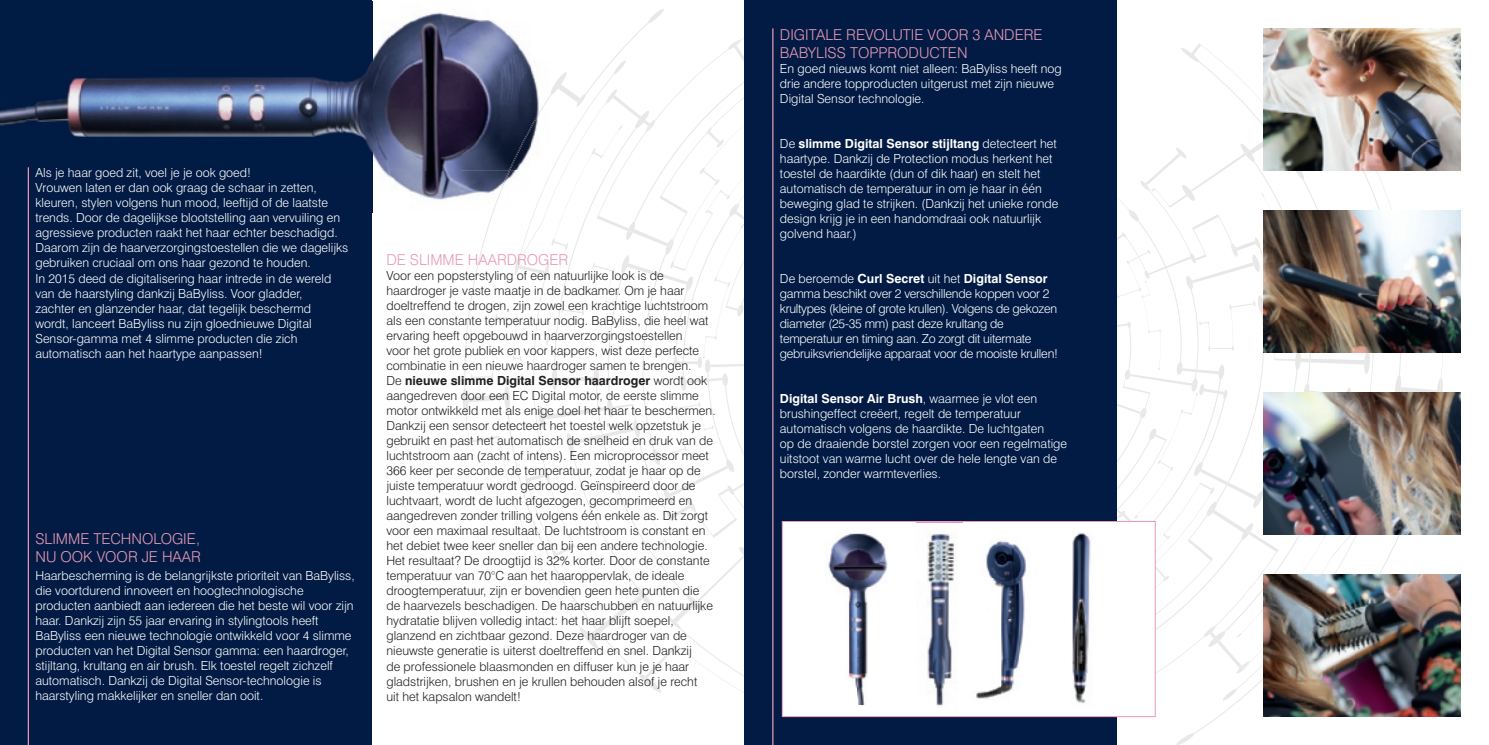
<style>
.page{position:relative;width:1489px;height:745px;background:#fff}
.page>*{position:absolute;margin:0;border:0;box-sizing:border-box;transform-origin:0 0}
.t1{font:300 15px/17.5px "Swiss 721 BT";color:#e999b2}
.t2{font:300 12.5px/15px "Swiss 721 BT";color:#fff}
.t3{font:300 12.5px/15px "Swiss 721 BT";color:#231f20}
.t4{font:300 12.5px/15px "Swiss 721 BT";letter-spacing:-.02em;color:#fff}
.s1{font-weight:700}
</style>
<div class="page">
<svg style="left:1177px;top:733px;width:17px;height:11px"></svg>
<svg style="left:1181px;top:43px;width:82px;height:73px"></svg>
<svg style="left:1116px;top:124px;width:326px;height:576px"></svg>
<svg style="left:648px;top:9px;width:16px;height:14px"></svg>
<div style="left:0;top:0;width:372px;height:744px;background:#011b44"></div>
<div style="left:744px;top:0;width:372px;height:744px;background:#011b44"></div>
<div style="left:781px;top:520px;width:374px;height:196px;background:#fff"></div>
<img style="left:0;top:1px;width:512px;height:211px">
<svg style="left:462px;top:37px;width:282px;height:656px"></svg>
<img style="left:1070px;top:531px;width:22px;height:177px">
<img style="left:971px;top:537px;width:59px;height:164px">
<img style="left:916px;top:521px;width:45px;height:190px">
<img style="left:825px;top:530px;width:65px;height:173px">
<img style="left:1263px;top:28px;width:197px;height:142px">
<img style="left:1263px;top:210px;width:197px;height:142px">
<img style="left:1263px;top:392px;width:197px;height:142px">
<img style="left:1263px;top:574px;width:197px;height:142px">
<hr style="left:28px;top:167px;width:1px;height:577px;background:#e999b2">
<hr style="left:772px;top:28px;width:1px;height:716px;background:#e999b2">
<p class="t2" style="left:35px;top:165px;width:314px">Als je haar goed zit, voel je je ook goed!<br>Vrouwen laten er dan ook graag de schaar in zetten, kleuren, stylen volgens hun mood, leeftijd of de laatste trends. Door de dagelijkse blootstelling aan vervuiling en agressieve producten raakt het haar echter beschadigd.<br>Daarom zijn de haarverzorgingstoestellen die we dagelijks gebruiken cruciaal om ons haar gezond te houden.<br>In 2015 deed de digitalisering haar intrede in de wereld van de haarstyling dankzij BaByliss. Voor gladder,<br>zachter en glanzender haar, dat tegelijk beschermd<br>wordt, lanceert BaByliss nu zijn gloednieuwe Digital Sensor-gamma met 4 slimme producten die zich automatisch aan het haartype aanpassen!</p>
<p class="t1" style="left:35px;top:529px;width:167px">SLIMME TECHNOLOGIE,<br>NU OOK VOOR JE HAAR</p>
<p class="t2" style="left:35px;top:568px;width:321px">Haarbescherming is de belangrijkste prioriteit van BaByliss, die voortdurend innoveert en hoogtechnologische producten aanbiedt aan iedereen die het beste wil voor zijn haar. Dankzij zijn 55 jaar ervaring in stylingtools heeft BaByliss een nieuwe technologie ontwikkeld voor 4 slimme producten van het Digital Sensor gamma: een haardroger, stijltang, krultang en air brush. Elk toestel regelt zichzelf automatisch. Dankzij de Digital Sensor-technologie is haarstyling makkelijker en sneller dan ooit.</p>
<p class="t1" style="left:386px;top:250px;width:183px">DE SLIMME HAARDROGER</p>
<p class="t3" style="left:386px;top:268px;width:331px">Voor een popsterstyling of een natuurlijke look is de haardroger je vaste maatje in de badkamer. Om je haar doeltreffend te drogen, zijn zowel een krachtige luchtstroom als een constante temperatuur nodig. BaByliss, die heel wat ervaring heeft opgebouwd in haarverzorgingstoestellen<br>voor het grote publiek en voor kappers, wist deze perfecte combinatie in een nieuwe haardroger samen te brengen.<br>De <span class="s1">nieuwe slimme Digital Sensor haardroger</span> wordt ook aangedreven door een EC Digital motor, de eerste slimme motor ontwikkeld met als enige doel het haar te beschermen.<br>Dankzij een sensor detecteert het toestel welk opzetstuk je gebruikt en past het automatisch de snelheid en druk van de luchtstroom aan (zacht of intens). Een microprocessor meet 366 keer per seconde de temperatuur, zodat je haar op de juiste temperatuur wordt gedroogd. Geïnspireerd door de luchtvaart, wordt de lucht afgezogen, gecomprimeerd en aangedreven zonder trilling volgens één enkele as. Dit zorgt voor een maximaal resultaat. De luchtstroom is constant en het debiet twee keer sneller dan bij een andere technologie.<br>Het resultaat? De droogtijd is 32% korter. Door de constante temperatuur van 70°C aan het haaroppervlak, de ideale droogtemperatuur, zijn er bovendien geen hete punten die de haarvezels beschadigen. De haarschubben en natuurlijke hydratatie blijven volledig intact: het haar blijft soepel, glanzend en zichtbaar gezond. Deze haardroger van de nieuwste generatie is uiterst doeltreffend en snel. Dankzij<br>de professionele blaasmonden en diffuser kun je je haar gladstrijken, brushen en je krullen behouden alsof je recht<br>uit het kapsalon wandelt!</p>
<p class="t1" style="left:780px;top:26px;width:264px">DIGITALE REVOLUTIE VOOR 3 ANDERE<br>BABYLISS TOPPRODUCTEN</p>
<p class="t2" style="left:780px;top:61px;width:283px">En goed nieuws komt niet alleen: BaByliss heeft nog drie andere topproducten uitgerust met zijn nieuwe<br>Digital Sensor technologie.</p>
<p class="t2" style="left:780px;top:136px;width:280px">De <span class="s1">slimme Digital Sensor stijltang</span> detecteert het haartype. Dankzij de Protection modus herkent het toestel de haardikte (dun of dik haar) en stelt het automatisch de temperatuur in om je haar in één beweging glad te strijken. (Dankzij het unieke ronde design krijg je in een handomdraai ook natuurlijk golvend haar.)</p>
<p class="t4" style="left:780px;top:271px;width:279px">De beroemde <span class="s1">Curl Secret</span> uit het <span class="s1">Digital Sensor </span>gamma beschikt over 2 verschillende koppen voor 2 krultypes (kleine of grote krullen). Volgens de gekozen diameter (25-35 mm) past deze krultang de temperatuur en timing aan. Zo zorgt dit uitermate gebruiksvriendelijke apparaat voor de mooiste krullen!</p>
<p class="t2" style="left:780px;top:391px;width:289px"><span class="s1">Digital Sensor Air Brush</span>, waarmee je vlot een brushingeffect creëert, regelt de temperatuur automatisch volgens de haardikte. De luchtgaten<br>op de draaiende borstel zorgen voor een regelmatige uitstoot van warme lucht over de hele lengte van de borstel, zonder warmteverlies.</p>
</div>
